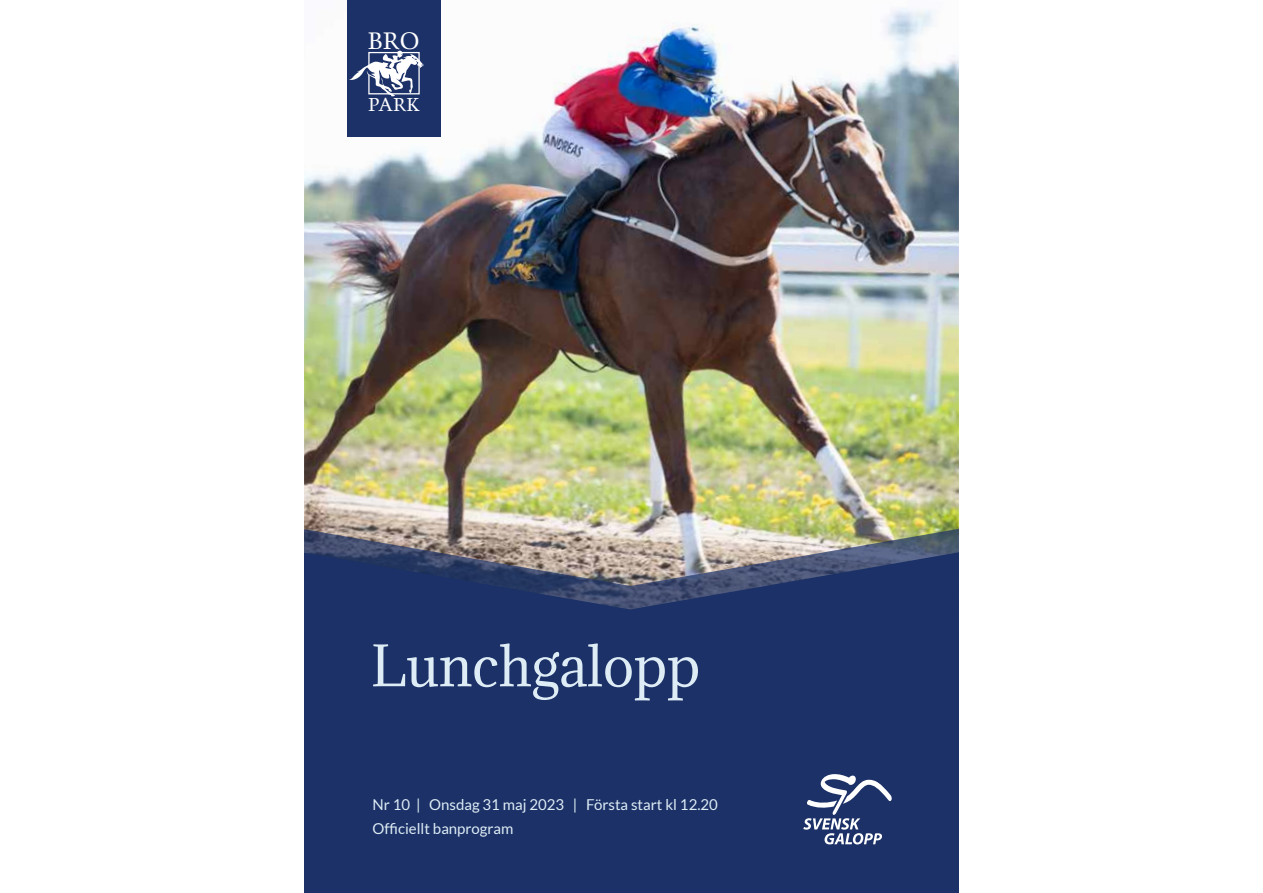
<style>
.page{position:relative;width:1263px;height:893px;background:#fff}
.page>*{position:absolute;margin:0;border:0;box-sizing:border-box;transform-origin:0 0}
.t1{font:52.5px "Adamina";color:#deecf5}
.t2{font:23.7px "Trump Mediaeval LT Std";color:#fff}
.t3{font:18.6px "Trump Mediaeval LT Std";color:#fff}
.t4{font:15px/24.5px "Lato";color:#deecf5}
</style>
<div class="page">
<img style="left:304px;top:0;width:655px;height:528px">
<div style="left:304px;top:634px;width:655px;height:259px;background:#1b3167"></div>
<img style="left:304px;top:528px;width:655px;height:24px">
<svg style="left:304px;top:552px;width:655px;height:82px;background:#35446e"></svg>
<svg style="left:803px;top:774px;width:89px;height:70px"></svg>
<div style="left:348px;top:0;width:93px;height:136px;background:#1b3167"></div>
<svg style="left:349px;top:51px;width:75px;height:46px"></svg>
<h2 class="t2" style="left:368px;top:26px;width:53px">BRO</h2>
<p class="t3" style="left:368px;top:93px;width:53px">PARK</p>
<h1 class="t1" style="left:371px;top:630px;width:331px">Lunchgalopp</h1>
<p class="t4" style="left:372px;top:792px;width:347px">Nr 10 | Onsdag 31 maj 2023 | Första start kl 12.20<br>Officiellt banprogram</p>
</div>
